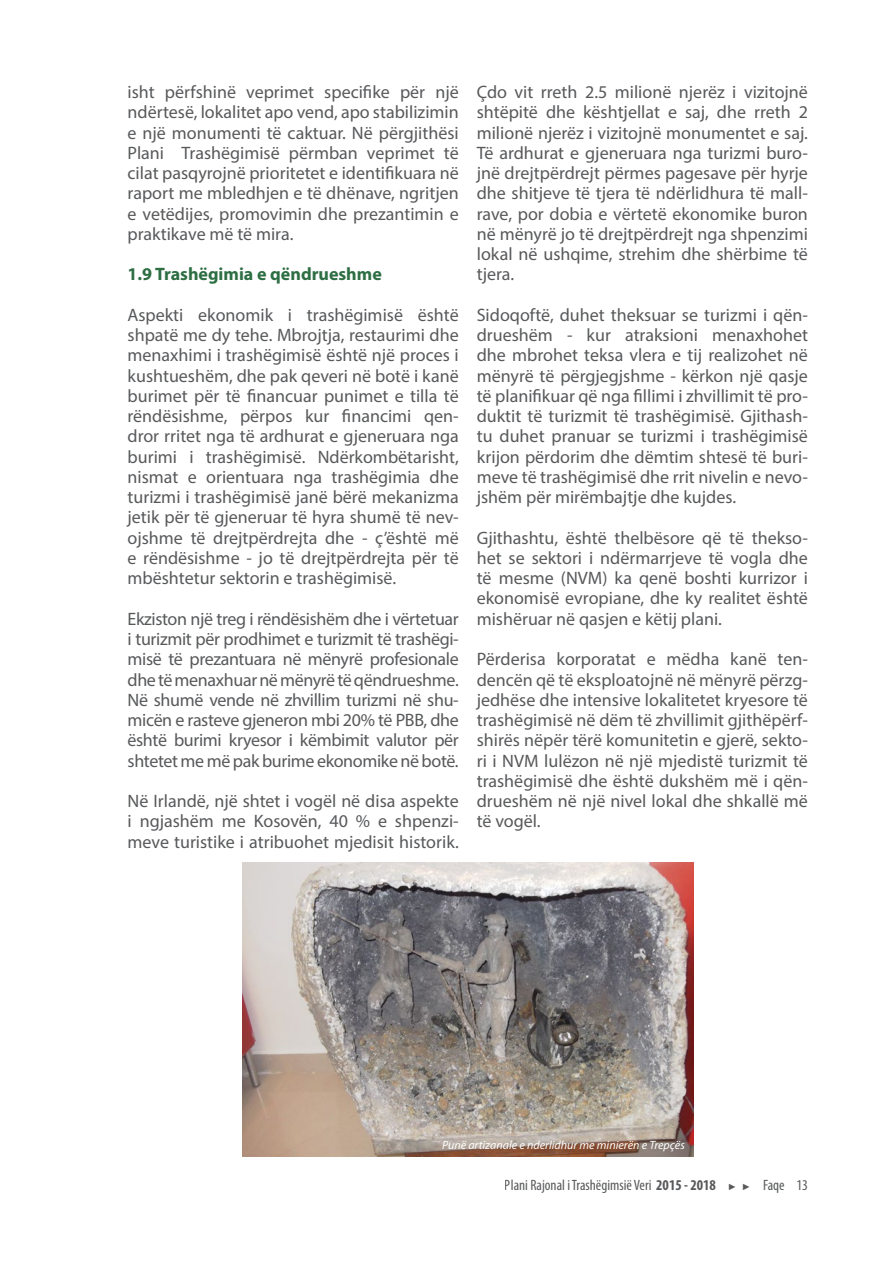
<style>
.page{position:relative;width:893px;height:1263px;background:#fff}
.page>*{position:absolute;margin:0;border:0;box-sizing:border-box;transform-origin:0 0}
.t1{font:18px/20.2px "Myriad Pro";color:#58595b;text-align:justify}
.t2{font:700 18px "Myriad Pro";color:#2d6e43}
.t3{font:condensed 15px "Myriad Pro";color:#58595b}
.t4{font:italic 12px "Myriad Pro";color:#fff}
.s1{font-weight:700}
.s2{font-family:"Arial";font-stretch:normal;font-size:9px}
</style>
<div class="page">
<img style="left:242px;top:862px;width:451px;height:295px">
<p class="t1" style="left:128px;top:82px;width:333px">isht përfshinë veprimet specifike për një ndërtesë, lokalitet apo vend, apo stabilizimin e një monumenti të caktuar. Në përgjithësi Plani Trashëgimisë përmban veprimet të cilat pasqyrojnë prioritetet e identifikuara në raport me mbledhjen e të dhënave, ngritjen e vetëdijes, promovimin dhe prezantimin e praktikave më të mira.</p>
<p class="t2" style="left:128px;top:263px;width:256px">1.9 Trashëgimia e qëndrueshme</p>
<p class="t1" style="left:128px;top:304px;width:333px">Aspekti ekonomik i trashëgimisë është shpatë me dy tehe. Mbrojtja, restaurimi dhe menaxhimi i trashëgimisë është një proces i kushtueshëm, dhe pak qeveri në botë i kanë burimet për të financuar punimet e tilla të rëndësishme, përpos kur financimi qen&shy;dror rritet nga të ardhurat e gjeneruara nga burimi i trashëgimisë. Ndërkombëtarisht, nismat e orientuara nga trashëgimia dhe turizmi i trashëgimisë janë bërë mekanizma jetik për të gjeneruar të hyra shumë të nev&shy;ojshme të drejtpërdrejta dhe - ç’është më e rëndësishme - jo të drejtpërdrejta për të mbështetur sektorin e trashëgimisë.</p>
<p class="t1" style="left:128px;top:608px;width:333px">Ekziston një treg i rëndësishëm dhe i vërtetuar i turizmit për prodhimet e turizmit të trashëgi&shy;misë të prezantuara në mënyrë profesionale dhe të menaxhuar në mënyrë të qëndrueshme.<br>Në shumë vende në zhvillim turizmi në shu&shy;micën e rasteve gjeneron mbi 20% të PBB, dhe është burimi kryesor i këmbimit valutor për shtetet me më pak burime ekonomike në botë.</p>
<p class="t1" style="left:128px;top:790px;width:333px">Në Irlandë, një shtet i vogël në disa aspekte i ngjashëm me Kosovën, 40 % e shpenzi&shy;meve turistike i atribuohet mjedisit historik.</p>
<p class="t1" style="left:477px;top:82px;width:333px">Çdo vit rreth 2.5 milionë njerëz i vizitojnë shtëpitë dhe kështjellat e saj, dhe rreth 2 milionë njerëz i vizitojnë monumentet e saj.<br>Të ardhurat e gjeneruara nga turizmi buro&shy;jnë drejtpërdrejt përmes pagesave për hyrje dhe shitjeve të tjera të ndërlidhura të mall&shy;rave, por dobia e vërtetë ekonomike buron në mënyrë jo të drejtpërdrejt nga shpenzimi lokal në ushqime, strehim dhe shërbime të tjera.</p>
<p class="t1" style="left:477px;top:304px;width:333px">Sidoqoftë, duhet theksuar se turizmi i qën&shy;drueshëm - kur atraksioni menaxhohet dhe mbrohet teksa vlera e tij realizohet në mënyrë të përgjegjshme - kërkon një qasje të planifikuar që nga fillimi i zhvillimit të pro&shy;duktit të turizmit të trashëgimisë. Gjithash&shy;tu duhet pranuar se turizmi i trashëgimisë krijon përdorim dhe dëmtim shtesë të buri&shy;meve të trashëgimisë dhe rrit nivelin e nevo&shy;jshëm për mirëmbajtje dhe kujdes.</p>
<p class="t1" style="left:477px;top:527px;width:333px">Gjithashtu, është thelbësore që të thekso&shy;het se sektori i ndërmarrjeve të vogla dhe të mesme (NVM) ka qenë boshti kurrizor i ekonomisë evropiane, dhe ky realitet është mishëruar në qasjen e këtij plani.</p>
<p class="t1" style="left:477px;top:649px;width:333px">Përderisa korporatat e mëdha kanë ten&shy;dencën që të eksploatojnë në mënyrë përzg&shy;jedhëse dhe intensive lokalitetet kryesore të trashëgimisë në dëm të zhvillimit gjithëpërf&shy;shirës nëpër tërë komunitetin e gjerë, sekto&shy;ri i NVM lulëzon në një mjedistë turizmit të trashëgimisë dhe është dukshëm më i qën&shy;drueshëm në një nivel lokal dhe shkallë më të vogël.</p>
<p class="t4" style="left:442px;top:1137px;width:244px">Punë artizanale e nderlidhur me minierën e Trepçës</p>
<p class="t3" style="left:505px;top:1176px;width:305px">Plani Rajonal i Trashëgimsië Veri <span class="s1">2015 - 2018</span> <span class="s2">► ►</span> Faqe 13</p>
</div>
